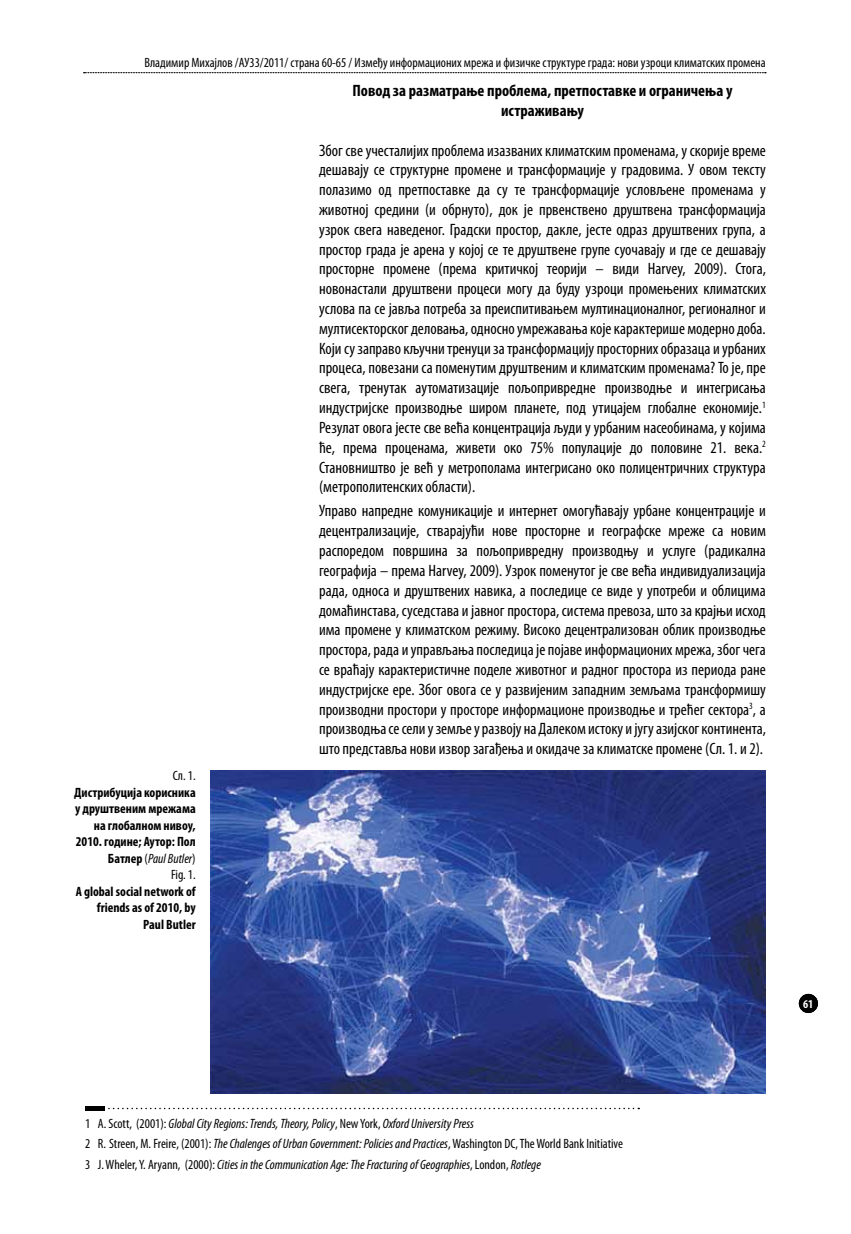
<style>
.page{position:relative;width:851px;height:1234px;background:#fff}
.page>*{position:absolute;margin:0;border:0;box-sizing:border-box;transform-origin:0 0}
.t1{font:condensed 16.5px/19.8px "Myriad Pro";color:#000;text-align:justify}
.t2{font:700 condensed 16.5px/19.8px "Myriad Pro";color:#000;text-align:center}
.t3{font:italic condensed 13.5px/20.4px "Myriad Pro";color:#000}
.t4{font:700 condensed 13.5px/16.5px "Myriad Pro";color:#000;text-align:right}
.t5{font:condensed 13.5px "Myriad Pro";color:#000}
.t6{font:700 condensed 12px "Myriad Pro";color:#fff}
.s1{font-weight:400}
.s2{font-weight:400;font-style:italic}
.s3{font-style:normal}
</style>
<div class="page">
<div style="left:798px;top:993px;width:19px;height:19px;background:#000;border-radius:50%"></div>
<svg style="left:84px;top:72px;width:681px;height:1px"></svg>
<svg style="left:108px;top:1107px;width:531px;height:1px"></svg>
<hr style="left:86px;top:1106px;width:19px;height:4px;background:#000">
<img style="left:210px;top:770px;width:555px;height:322px">
<p class="t5" style="left:144px;top:55px;width:622px">Владимир Михајлов /АУ33/2011/ страна 60-65 / између информационих мрежа и физичке структуре града: нови узроци климатских промена</p>
<p class="t2" style="left:352px;top:80px;width:381px">Повод за разматрање проблема, претпоставке и ограничења у истраживању</p>
<p class="t1" style="left:319px;top:140px;width:448px">Због све учесталијих проблема изазваних климатским променама, у скорије време дешавају се структурне промене и трансформације у градовима. У овом тексту полазимо од претпоставке да су те трансформације условљене променама у животној средини (и обрнуто), док је првенствено друштвена трансформација узрок свега наведеног. Градски простор, дакле, јесте одраз друштвених група, а простор града је арена у којој се те друштвене групе суочавају и где се дешавају просторне промене (према критичкој теорији – види Harvey, 2009). Стога, новонастали друштвени процеси могу да буду узроци промењених климатских услова па се јавља потреба за преиспитивањем мултинационалног, регионалног и мултисекторског деловања, односно умрежавања које карактерише модерно доба.<br>Који су заправо кључни тренуци за трансформацију просторних образаца и урбаних процеса, повезани са поменутим друштвеним и климатским променама? То је, пре свега, тренутак аутоматизације пољопривредне производње и интегрисања индустријске производње широм планете, под утицајем глобалне економије.<sup>1<br></sup>Резулат овога јесте све већа концентрација људи у урбаним насеобинама, у којима ће, према проценама, живети око 75% популације до половине 21. века.<sup>2<br></sup>Становништво је већ у метрополама интегрисано око полицентричних структура (метрополитенских области).</p>
<p class="t1" style="left:319px;top:501px;width:448px">Управо напредне комуникације и интернет омогућавају урбане концентрације и децентрализације, стварајући нове просторне и географске мреже са новим распоредом површина за пољопривредну производњу и услуге (радикална географија – према Harvey, 2009). Узрок поменутог је све већа индивидуализација рада, односа и друштвених навика, а последице се виде у употреби и облицима домаћинстава, суседстава и јавног простора, система превоза, што за крајњи исход има промене у климатском режиму. Високо децентрализован облик производње простора, рада и управљања последица је појаве информационих мрежа, због чега се враћају карактеристичне поделе животног и радног простора из периода ране индустријске ере. Због овога се у развијеним западним земљама трансформишу производни простори у просторе информационе производње и трећег сектора<sup>3</sup>, а производња се сели у земље у развоју на Далеком истоку и југу азијског континента, што представља нови извор загађења и окидаче за климатске промене (Сл. 1. и 2).</p>
<p class="t5" style="left:173px;top:767px;width:24px">Сл. 1.</p>
<p class="t4" style="left:74px;top:783px;width:123px">Дистрибуција корисника у друштвеним мрежама на глобалном нивоy,<br>2010. године; Аутор: Пол<br>Батлер <span class="s1">(</span><span class="s2">Paul Butler</span><span class="s1">)<br>Fig. 1.</span></p>
<p class="t4" style="left:76px;top:882px;width:121px">A global social network of friends as of 2010, by<br>Paul Butler</p>
<p class="t6" style="left:803px;top:996px;width:12px">61</p>
<p class="t3" style="left:85px;top:1112px;width:539px"><span class="s3">1 A. Scott, (2001):</span> Global City Regions: Trends, Theory, Policy<span class="s3">, New York,</span> Oxford University Press<br><span class="s3">2 R. Streen, M. Freire, (2001):</span> The Chalenges of Urban Government: Policies and Practices<span class="s3">, Washington DC, The World Bank Initiative<br>3 J. Wheler, Y. Aryann, (2000):</span> Cities in the Communication Age: The Fracturing of Geographies<span class="s3">, London,</span> Rotlege</p>
</div>
